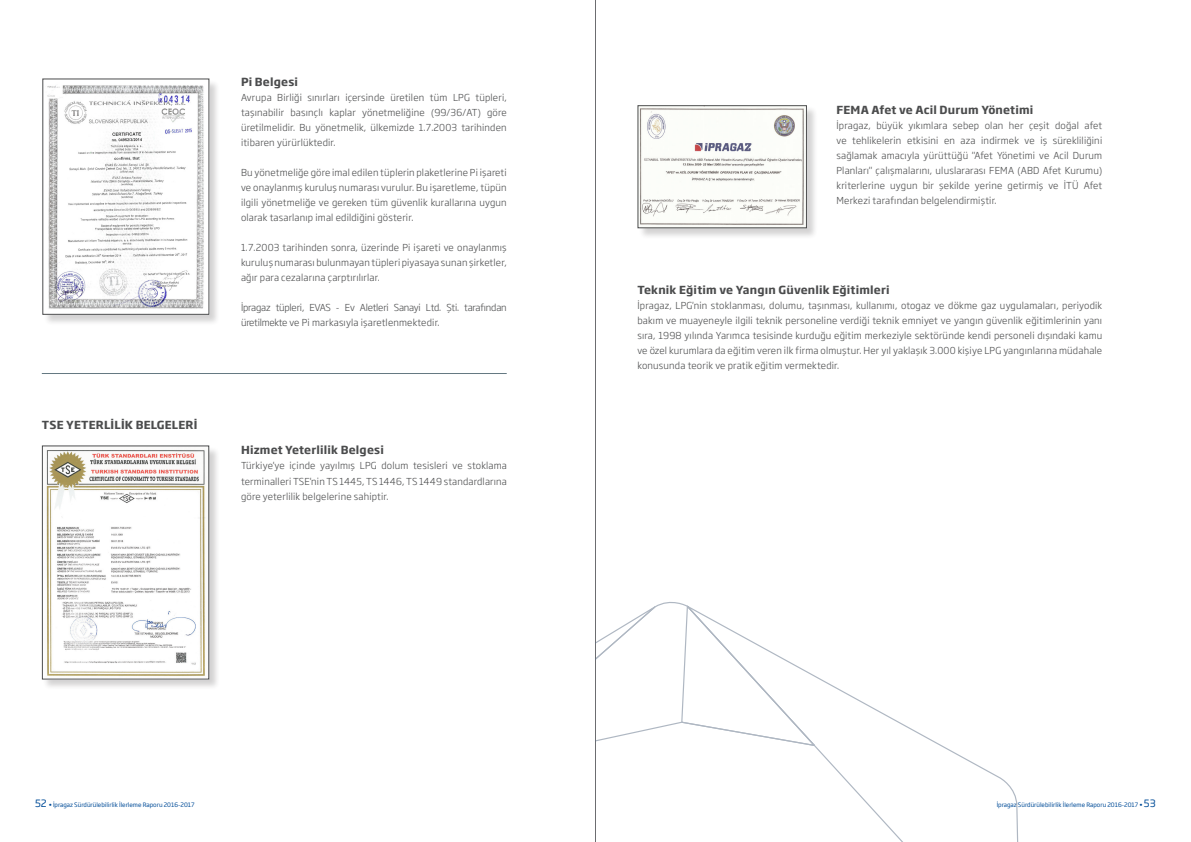
<style>
.page{position:relative;width:1191px;height:842px;background:#fff}
.page>*{position:absolute;margin:0;border:0;box-sizing:border-box;transform-origin:0 0}
.t1{font:700 11px "Soho Gothic Pro";letter-spacing:.02em;color:#4b4c4d}
.t2{font:300 9.5px/15px "Soho Gothic Pro";letter-spacing:.02em;color:#4b4c4d;text-align:justify}
.t3{font:300 9.5px/15px "Soho Gothic Pro";letter-spacing:-.02em;color:#4b4c4d}
.t4{font:6px "Soho Gothic Pro";color:#014c98}
.s1{font-size:10px}
</style>
<div class="page">
<hr style="left:595px;top:0;width:1px;height:842px;background:#6c6d70">
<div style="left:43px;top:80px;width:178px;height:246px;background:#231f20;opacity:.2"></div>
<img style="left:45px;top:81px;width:162px;height:231px">
<hr style="left:42px;top:373px;width:465px;height:1px;background:#647882">
<div style="left:43px;top:446px;width:177px;height:245px;background:#231f20;opacity:.2"></div>
<img style="left:44px;top:448px;width:163px;height:229px">
<div style="left:42px;top:446px;width:167px;height:233px;border:1px solid #4b4c4d"></div>
<div style="left:638px;top:106px;width:180px;height:133px;background:#231f20;opacity:.2"></div>
<img style="left:637px;top:105px;width:169px;height:123px">
<svg style="left:817px;top:677px;width:202px;height:165px"></svg>
<svg style="left:596px;top:602px;width:221px;height:147px"></svg>
<p class="t1" style="left:42px;top:416px;width:157px">TSE YETERLİLİK BELGELERİ</p>
<p class="t1" style="left:241px;top:73px;width:59px">Pi Belgesi</p>
<p class="t2" style="left:241px;top:90px;width:267px">Avrupa Birliği sınırları içersinde üretilen tüm LPG tüpleri, taşınabilir basınçlı kaplar yönetmeliğine (99/36/AT) göre üretilmelidir. Bu yönetmelik, ülkemizde 1.7.2003 tarihinden itibaren yürürlüktedir.</p>
<p class="t2" style="left:241px;top:165px;width:267px">Bu yönetmeliğe göre imal edilen tüplerin plaketlerine Pi işareti ve onaylanmış kuruluş numarası vurulur. Bu işaretleme, tüpün ilgili yönetmeliğe ve gereken tüm güvenlik kurallarına uygun olarak tasarlanıp imal edildiğini gösterir.</p>
<p class="t2" style="left:241px;top:240px;width:267px">1.7.2003 tarihinden sonra, üzerinde Pi işareti ve onaylanmış kuruluş numarası bulunmayan tüpleri piyasaya sunan şirketler, ağır para cezalarına çarptırılırlar.</p>
<p class="t3" style="left:241px;top:300px;width:267px">İpragaz tüpleri, EVAS - Ev Aletleri Sanayi Ltd. Şti. tarafından üretilmekte ve Pi markasıyla işaretlenmektedir.</p>
<p class="t1" style="left:241px;top:442px;width:144px">Hizmet Yeterlilik Belgesi</p>
<p class="t2" style="left:241px;top:458px;width:267px">Türkiye'ye içinde yayılmış LPG dolum tesisleri ve stoklama terminalleri TSE'nin TS 1445, TS 1446, TS 1449 standardlarına göre yeterlilik belgelerine sahiptir.</p>
<p class="t1" style="left:836px;top:101px;width:198px">FEMA Afet ve Acil Durum Yönetimi</p>
<p class="t2" style="left:836px;top:117px;width:267px">İpragaz, büyük yıkımlara sebep olan her çeşit doğal afet ve tehlikelerin etkisini en aza indirmek ve iş sürekliliğini sağlamak amacıyla yürüttüğü "Afet Yönetimi ve Acil Durum Planları" çalışmalarını, uluslararası FEMA (ABD Afet Kurumu) kriterlerine uygun bir şekilde yerine getirmiş ve İTÜ Afet Merkezi tarafından belgelendirmiştir.</p>
<p class="t1" style="left:637px;top:281px;width:254px">Teknik Eğitim ve Yangın Güvenlik Eğitimleri</p>
<p class="t2" style="left:637px;top:298px;width:466px">İpragaz, LPG'nin stoklanması, dolumu, taşınması, kullanımı, otogaz ve dökme gaz uygulamaları, periyodik bakım ve muayeneyle ilgili teknik personeline verdiği teknik emniyet ve yangın güvenlik eğitimlerinin yanı sıra, 1998 yılında Yarımca tesisinde kurduğu eğitim merkeziyle sektöründe kendi personeli dışındaki kamu ve özel kurumlara da eğitim veren ilk firma olmuştur. Her yıl yaklaşık 3.000 kişiye LPG yangınlarına müdahale konusunda teorik ve pratik eğitim vermektedir.</p>
<p class="t4" style="left:35px;top:800px;width:161px"><span class="s1">52</span> • İpragaz Sürdürülebilirlik İlerleme Raporu 2016-2017</p>
<p class="t4" style="left:996px;top:800px;width:160px">İpragaz Sürdürülebilirlik İlerleme Raporu 2016-2017 • <span class="s1">53</span></p>
</div>
